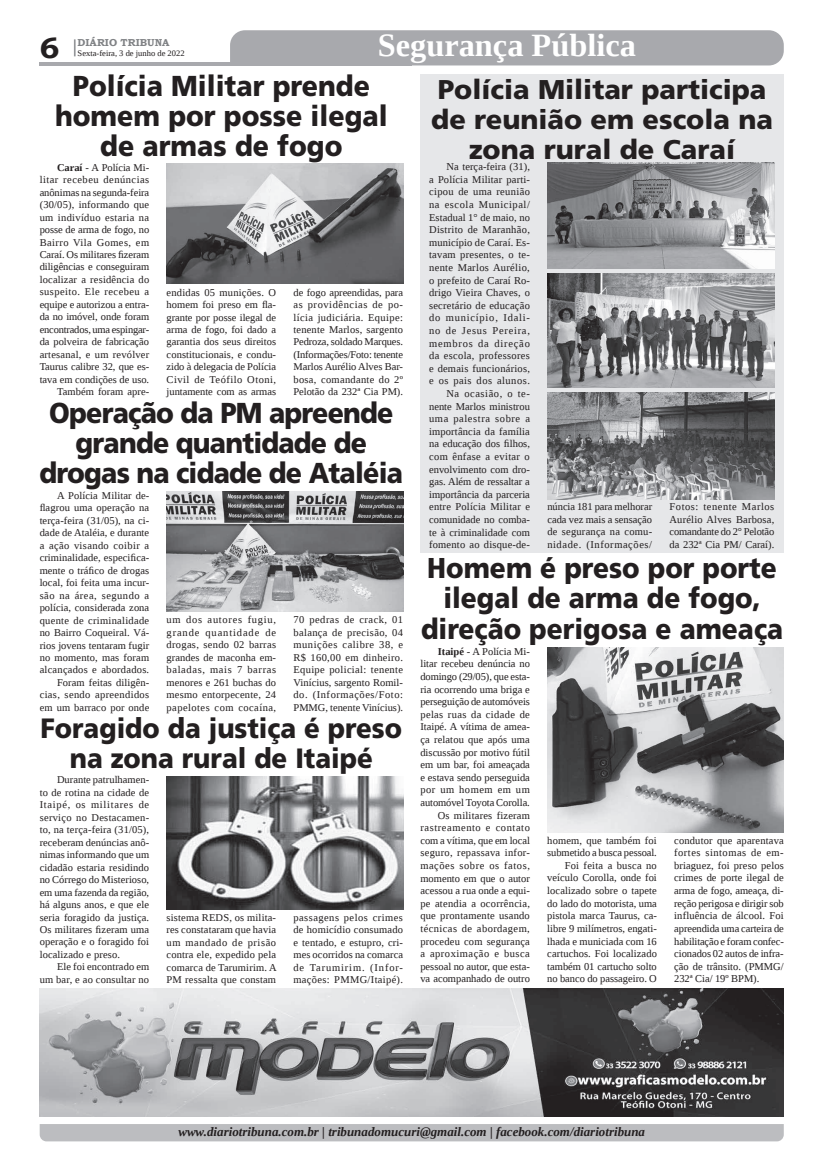
<style>
.page{position:relative;width:821px;height:1166px;background:#fff}
.page>*{position:absolute;margin:0;border:0;box-sizing:border-box;transform-origin:0 0}
.t1{font:700 32.38px "Liberation Serif";color:#fff}
.t2{font:700 29.31px "Bookman Old Style";color:#231f20}
.t3{font:900 28.79px/29.9px "Frutiger LT Std";letter-spacing:-.03em;color:#231f20;text-align:center;scale:.93 1}
.t4{font:900 28.79px/29.9px "Frutiger LT Std";color:#231f20;text-align:center;scale:.93 1}
.t5{font:900 28.7px/30.3px "Frutiger LT Std";color:#231f20;text-align:center;scale:.92 1}
.t6{font:900 27.91px/29.9px "Frutiger LT Std";color:#231f20;text-align:center;scale:.93 1}
.t7{font:900 27.12px/29.8px "Frutiger LT Std";color:#231f20;text-align:center}
.t8{font:italic 700 12.95px "Liberation Serif";color:#231f20}
.t9{font:10.5px/12.6px "Liberation Serif";letter-spacing:.005em;color:#231f20;text-align:right}
.t10{font:10.41px/12.5px "Liberation Serif";letter-spacing:.005em;color:#231f20;text-align:justify}
.t11{font:700 10.06px "Bookman Old Style";color:#808285}
.t12{font:8.4px "Liberation Serif";color:#231f20}
.s1{font-weight:700}
</style>
<div class="page">
<svg style="left:74px;top:39px;width:2px;height:17px"></svg>
<hr style="left:40px;top:62px;width:372px;height:3px;background:#a8a9ad">
<div style="left:230px;top:30px;width:554px;height:35px;background:#a8a9ad"></div>
<div style="left:40px;top:1124px;width:744px;height:17px;background:#bcbdc0"></div>
<div style="left:420px;top:74px;width:364px;height:479px;background:#e6e7e9"></div>
<img style="left:547px;top:392px;width:227px;height:107px">
<img style="left:547px;top:273px;width:227px;height:114px">
<img style="left:547px;top:163px;width:227px;height:106px">
<img style="left:547px;top:647px;width:237px;height:185px">
<img style="left:167px;top:163px;width:236px;height:121px">
<img style="left:167px;top:492px;width:236px;height:120px">
<img style="left:167px;top:776px;width:236px;height:133px">
<img style="left:40px;top:988px;width:744px;height:128px">
<h1 class="t1" style="left:378px;top:24px;width:260px">Segurança Pública</h1>
<h3 class="t4" style="left:55px;top:71px;width:359px">Polícia Militar prende homem por posse ilegal de armas de fogo</h3>
<p class="t11" style="left:78px;top:35px;width:93px">DIÁRIO TRIBUNA</p>
<h2 class="t2" style="left:40px;top:27px;width:21px">6</h2>
<p class="t12" style="left:78px;top:48px;width:109px">Sexta-feira, 3 de junho de 2022</p>
<h3 class="t7" style="left:431px;top:75px;width:343px">Polícia Militar participa de reunião em escola na zona rural de Caraí</h3>
<p class="t9" style="left:429px;top:160px;width:102px">Na terça-feira (31),<br>a Polícia Militar parti&shy;cipou de uma reunião na escola Municipal/<br>Estadual 1° de maio, no<br>Distrito de Maranhão, município de Caraí. Es&shy;tavam presentes, o te&shy;nente Marlos Aurélio, o prefeito de Caraí Ro&shy;drigo Vieira Chaves, o secretário de educação do município, Idali&shy;no de Jesus Pereira, membros da direção da escola, professores e demais funcionários, e os pais dos alunos.<br>Na ocasião, o te&shy;nente Marlos ministrou uma palestra sobre a importância da família na educação dos filhos, com ênfase a evitar o envolvimento com dro&shy;gas. Além de ressaltar a importância da parceria entre Polícia Militar e comunidade no comba&shy;te à criminalidade com fomento ao disque-de-</p>
<p class="t10" style="left:40px;top:161px;width:111px;text-align:right"><span class="s1">Caraí</span> - A Polícia Mi&shy;litar recebeu denúncias anônimas na segunda-feira (30/05), informando que um indivíduo estaria na posse de arma de fogo, no<br>Bairro Vila Gomes, em<br>Caraí. Os militares fizeram diligências e conseguiram localizar a residência do suspeito. Ele recebeu a equipe e autorizou a entra&shy;da no imóvel, onde foram encontrados, uma espingar&shy;da polveira de fabricação artesanal, e um revólver<br>Taurus calibre 32, que es&shy;tava em condições de uso.<br>Também foram apre-</p>
<p class="t10" style="left:167px;top:286px;width:111px">endidas 05 munições. O homem foi preso em fla&shy;grante por posse ilegal de arma de fogo, foi dado a garantia dos seus direitos constitucionais, e condu&shy;zido à delegacia de Polícia Civil de Teófilo Otoni, juntamente com as armas</p>
<p class="t10" style="left:294px;top:286px;width:111px">de fogo apreendidas, para as providências de po&shy;lícia judiciária. Equipe: tenente Marlos, sargento Pedroza, soldado Marques. (Informações/Foto: tenente Marlos Aurélio Alves Bar&shy;bosa, comandante do 2º Pelotão da 232ª Cia PM).</p>
<h3 class="t3" style="left:40px;top:398px;width:392px">Operação da PM apreende grande quantidade de drogas na cidade de Ataléia</h3>
<p class="t10" style="left:40px;top:489px;width:111px;text-align:right">A Polícia Militar de&shy;flagrou uma operação na terça-feira (31/05), na ci&shy;dade de Ataléia, e durante a ação visando coibir a criminalidade, especifica&shy;mente o tráfico de drogas local, foi feita uma incur&shy;são na área, segundo a polícia, considerada zona quente de criminalidade no Bairro Coqueiral. Vá&shy;rios jovens tentaram fugir no momento, mas foram alcançados e abordados.<br>Foram feitas diligên&shy;cias, sendo apreendidos em um barraco por onde</p>
<p class="t9" style="left:547px;top:500px;width:106px;text-align:justify">núncia 181 para melhorar cada vez mais a sensação de segurança na comu&shy;nidade. (Informações/</p>
<p class="t9" style="left:670px;top:500px;width:106px;text-align:justify">Fotos: tenente Marlos Aurélio Alves Barbosa, comandante do 2° Pelotão da 232ª Cia PM/ Caraí).</p>
<h3 class="t5" style="left:421px;top:553px;width:395px">Homem é preso por porte ilegal de arma de fogo, direção perigosa e ameaça</h3>
<p class="t10" style="left:167px;top:614px;width:111px">um dos autores fugiu, grande quantidade de drogas, sendo 02 barras grandes de maconha em&shy;baladas, mais 7 barras menores e 261 buchas do mesmo entorpecente, 24 papelotes com cocaína,</p>
<p class="t10" style="left:294px;top:614px;width:111px">70 pedras de crack, 01 balança de precisão, 04 munições calibre 38, e R$ 160,00 em dinheiro.<br>Equipe policial: tenente Vinícius, sargento Romil&shy;do. (Informações/Foto:<br>PMMG, tenente Vinícius).</p>
<p class="t9" style="left:420px;top:645px;width:111px"><span class="s1">Itaipé</span> - A Polícia Mi&shy;litar recebeu denúncia no domingo (29/05), que esta&shy;ria ocorrendo uma briga e perseguição de automóveis pelas ruas da cidade de<br>Itaipé. A vítima de amea&shy;ça relatou que após uma discussão por motivo fútil em um bar, foi ameaçada e estava sendo perseguida por um homem em um automóvel Toyota Corolla.<br>Os militares fizeram rastreamento e contato com a vítima, que em local seguro, repassava infor&shy;mações sobre os fatos, momento em que o autor acessou a rua onde a equi&shy;pe atendia a ocorrência, que prontamente usando técnicas de abordagem, procedeu com segurança a aproximação e busca pessoal no autor, que esta&shy;va acompanhado de outro</p>
<h3 class="t6" style="left:41px;top:713px;width:390px">Foragido da justiça é preso na zona rural de Itaipé</h3>
<p class="t10" style="left:40px;top:773px;width:111px;text-indent:17px">Durante patrulhamen&shy;to de rotina na cidade de Itaipé, os militares de serviço no Destacamen&shy;to, na terça-feira (31/05), receberam denúncias anô&shy;nimas informando que um cidadão estaria residindo no Córrego do Misterioso, em uma fazenda da região, há alguns anos, e que ele seria foragido da justiça.<br>Os militares fizeram uma operação e o foragido foi localizado e preso.</p>
<p class="t10" style="left:40px;top:960px;width:111px;text-align:right">Ele foi encontrado em<br>um bar, e ao consultar no</p>
<p class="t9" style="left:547px;top:834px;width:111px">homem, que também foi submetido a busca pessoal.<br>Foi feita a busca no veículo Corolla, onde foi localizado sobre o tapete do lado do motorista, uma pistola marca Taurus, ca&shy;libre 9 milímetros, engati&shy;lhada e municiada com 16 cartuchos. Foi localizado também 01 cartucho solto no banco do passageiro. O</p>
<p class="t9" style="left:674px;top:834px;width:111px;text-align:justify">condutor que aparentava fortes sintomas de em&shy;briaguez, foi preso pelos crimes de porte ilegal de arma de fogo, ameaça, di&shy;reção perigosa e dirigir sob influência de álcool. Foi apreendida uma carteira de habilitação e foram confec&shy;cionados 02 autos de infra&shy;ção de trânsito. (PMMG/ 232ª Cia/ 19º BPM).</p>
<p class="t10" style="left:167px;top:911px;width:112px">sistema REDS, os milita&shy;res constataram que havia um mandado de prisão contra ele, expedido pela comarca de Tarumirim. A PM ressalta que constam</p>
<p class="t10" style="left:293px;top:911px;width:111px">passagens pelos crimes de homicídio consumado e tentado, e estupro, cri&shy;mes ocorridos na comarca de Tarumirim. (Infor&shy;mações: PMMG/Itaipé).</p>
<p class="t8" style="left:178px;top:1123px;width:468px">www.diariotribuna.com.br | tribunadomucuri@gmail.com | facebook.com/diariotribuna</p>
</div>
